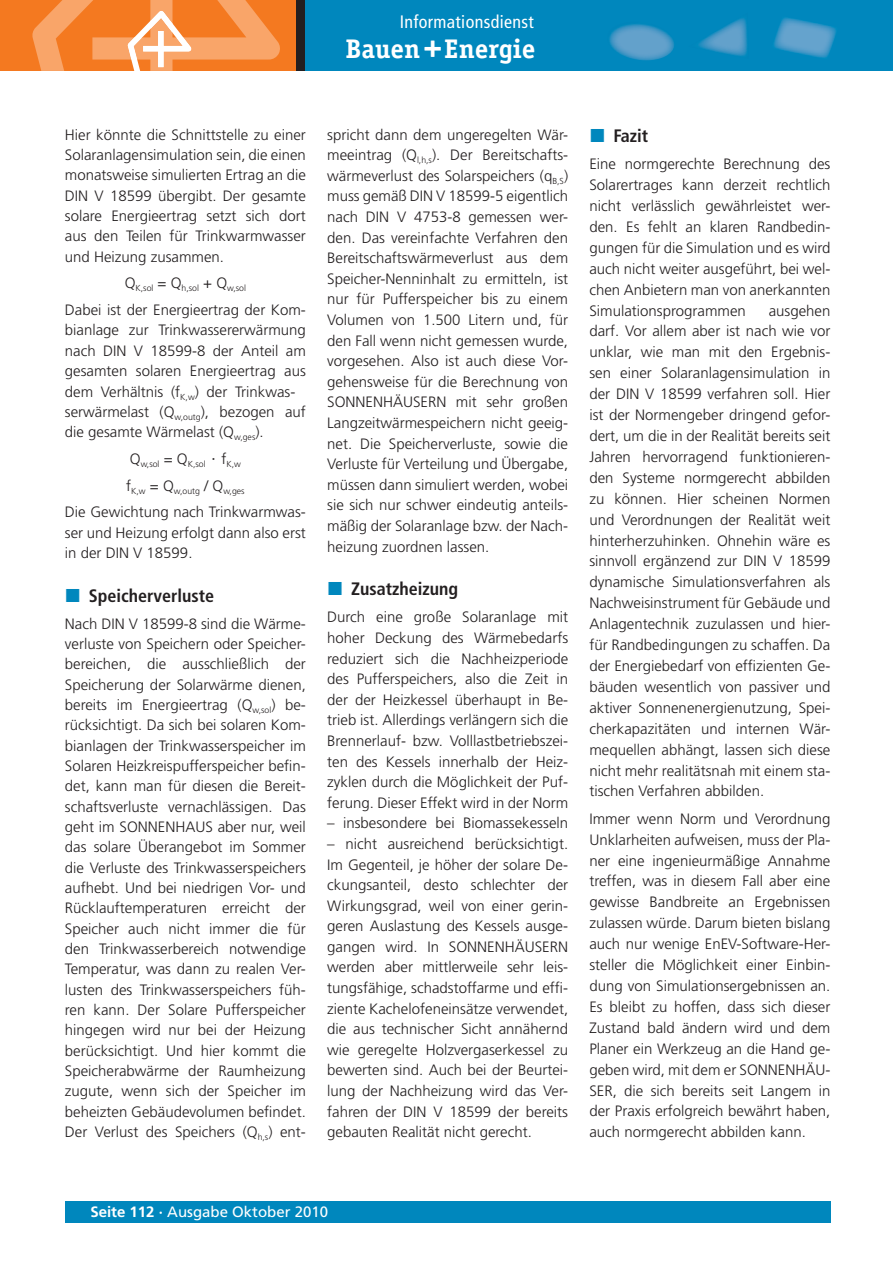
<style>
.page{position:relative;width:893px;height:1263px;background:#fff}
.page>*{position:absolute;margin:0;border:0;box-sizing:border-box;transform-origin:0 0}
.t1{font:700 27px "Officina Serif";color:#fff}
.t2{font:700 condensed 18px "Frutiger";color:#231f20}
.t3{font:condensed 18px "Frutiger LT";letter-spacing:.02em;color:#fff}
.t4{font:300 15px/20.9px "Frutiger";color:#231f20;text-align:justify}
.t5{font:15px "Frutiger";color:#fff}
.t6{font:300 8.7px "Frutiger";color:#231f20}
.s1{font-size:36px}
.s2{font-weight:700}
</style>
<div class="page">
<div style="left:305px;top:0;width:588px;height:71px;background:#0087bd"></div>
<img style="left:688px;top:13px;width:61px;height:46px">
<img style="left:606px;top:22px;width:70px;height:38px">
<img style="left:770px;top:16px;width:69px;height:44px">
<div style="left:0;top:0;width:297px;height:71px;background:#f47920"></div>
<svg style="left:32px;top:0;width:248px;height:71px"></svg>
<div style="left:297px;top:0;width:8px;height:71px;background:#231f20"></div>
<div style="left:65px;top:1201px;width:765px;height:21px;background:#0087bd"></div>
<p class="t3" style="left:400px;top:12px;width:136px">Informationsdienst</p>
<h1 class="t1" style="left:346px;top:38px;width:191px">Bauen <span class="s1">+</span> Energie</h1>
<p class="t4" style="left:65px;top:125px;width:242px;line-height:20.4px">Hier könnte die Schnittstelle zu einer Solaranlagensimulation sein, die einen monatsweise simulierten Ertrag an die DIN V 18599 übergibt. Der gesamte solare Energieertrag setzt sich dort aus den Teilen für Trinkwarmwasser und Heizung zusammen.</p>
<p class="t6" style="left:125px;top:285px;width:123px"><sup>Q</sup>K,sol <sup>=</sup> <sup>Q</sup>h,sol <sup>+</sup> <sup>Q</sup>w,sol</p>
<p class="t4" style="left:65px;top:301px;width:242px;line-height:20.4px;text-align:left">Dabei ist der Energieertrag der Kom&shy;bianlage zur Trinkwassererwärmung nach DIN V 18599-8 der Anteil am gesamten solaren Energieertrag aus dem Verhältnis (f<sub>K,w</sub>) der Trinkwas&shy;serwärmelast (Q<sub>w,outg</sub>), bezogen auf die gesamte Wärmelast (Q<sub>w,ges</sub>).</p>
<p class="t6" style="left:130px;top:460px;width:113px"><sup>Q</sup>w,sol <sup>=</sup> <sup>Q</sup>K,sol ⋅ <sup>f</sup>K,w</p>
<p class="t6" style="left:126px;top:487px;width:120px"><sup>f</sup>K,w <sup>=</sup> <sup>Q</sup>w,outg <sup>/</sup> <sup>Q</sup>w,ges</p>
<p class="t4" style="left:65px;top:503px;width:242px;line-height:20.4px">Die Gewichtung nach Trinkwarmwas&shy;ser und Heizung erfolgt dann also erst in der DIN V 18599.</p>
<p class="t2" style="left:89px;top:588px;width:127px">Speicherverluste</p>
<p class="t4" style="left:65px;top:614px;width:242px;line-height:20.4px">Nach DIN V 18599-8 sind die Wärme&shy;verluste von Speichern oder Speicher&shy;bereichen, die ausschließlich der Speicherung der Solarwärme dienen, bereits im Energieertrag (Q<sub>w,sol</sub>) be&shy;rücksichtigt. Da sich bei solaren Kom&shy;bianlagen der Trinkwasserspeicher im Solaren Heizkreispufferspeicher befin&shy;det, kann man für diesen die Bereit&shy;schaftsverluste vernachlässigen. Das geht im SONNENHAUS aber nur, weil das solare Überangebot im Sommer die Verluste des Trinkwasserspeichers aufhebt. Und bei niedrigen Vor- und Rücklauftemperaturen erreicht der Speicher auch nicht immer die für den Trinkwasserbereich notwendige Temperatur, was dann zu realen Ver&shy;lusten des Trinkwasserspeichers füh&shy;ren kann. Der Solare Pufferspeicher hingegen wird nur bei der Heizung berücksichtigt. Und hier kommt die Speicherabwärme der Raumheizung zugute, wenn sich der Speicher im beheizten Gebäudevolumen befindet.<br>Der Verlust des Speichers (Q<sub>h,s</sub>) ent-</p>
<p class="t4" style="left:327px;top:125px;width:242px">spricht dann dem ungeregelten Wär&shy;meeintrag (Q<sub>l,h,s</sub>). Der Bereitschafts&shy;wärmeverlust des Solarspeichers (q<sub>B,S</sub>) muss gemäß DIN V 18599-5 eigentlich nach DIN V 4753-8 gemessen wer&shy;den. Das vereinfachte Verfahren den Bereitschaftswärmeverlust aus dem Speicher-Nenninhalt zu ermitteln, ist nur für Pufferspeicher bis zu einem Volumen von 1.500 Litern und, für den Fall wenn nicht gemessen wurde, vorgesehen. Also ist auch diese Vor&shy;gehensweise für die Berechnung von SONNENHÄUSERN mit sehr großen Langzeitwärmespeichern nicht geeig&shy;net. Die Speicherverluste, sowie die Verluste für Verteilung und Übergabe, müssen dann simuliert werden, wobei sie sich nur schwer eindeutig anteils&shy;mäßig der Solaranlage bzw. der Nach&shy;heizung zuordnen lassen.</p>
<p class="t2" style="left:351px;top:582px;width:109px">Zusatzheizung</p>
<p class="t4" style="left:327px;top:608px;width:242px">Durch eine große Solaranlage mit hoher Deckung des Wärmebedarfs reduziert sich die Nachheizperiode des Pufferspeichers, also die Zeit in der der Heizkessel überhaupt in Be&shy;trieb ist. Allerdings verlängern sich die Brennerlauf- bzw. Volllastbetriebszei&shy;ten des Kessels innerhalb der Heiz&shy;zyklen durch die Möglichkeit der Puf&shy;ferung. Dieser Effekt wird in der Norm</p>
<p class="t4" style="left:327px;top:814px;width:242px">– insbesondere bei Biomassekesseln</p>
<p class="t4" style="left:327px;top:835px;width:242px">– nicht ausreichend berücksichtigt.<br>Im Gegenteil, je höher der solare De&shy;ckungsanteil, desto schlechter der Wirkungsgrad, weil von einer gerin&shy;geren Auslastung des Kessels ausge&shy;gangen wird. In SONNENHÄUSERN werden aber mittlerweile sehr leis&shy;tungsfähige, schadstoffarme und effi&shy;ziente Kachelofeneinsätze verwendet, die aus technischer Sicht annähernd wie geregelte Holzvergaserkessel zu bewerten sind. Auch bei der Beurtei&shy;lung der Nachheizung wird das Ver&shy;fahren der DIN V 18599 der bereits gebauten Realität nicht gerecht.</p>
<p class="t2" style="left:613px;top:128px;width:36px">Fazit</p>
<p class="t4" style="left:589px;top:155px;width:242px">Eine normgerechte Berechnung des Solarertrages kann derzeit rechtlich nicht verlässlich gewährleistet wer&shy;den. Es fehlt an klaren Randbedin&shy;gungen für die Simulation und es wird auch nicht weiter ausgeführt, bei wel&shy;chen Anbietern man von anerkannten Simulationsprogrammen</p>
<p class="t4" style="left:589px;top:301px;width:242px;text-indent:179px">ausgehen darf. Vor allem aber ist nach wie vor unklar, wie man mit den Ergebnis&shy;sen einer Solaranlagensimulation in der DIN V 18599 verfahren soll. Hier ist der Normengeber dringend gefor&shy;dert, um die in der Realität bereits seit Jahren hervorragend funktionieren&shy;den Systeme normgerecht abbilden zu können. Hier scheinen Normen und Verordnungen der Realität weit hinterherzuhinken. Ohnehin wäre es sinnvoll ergänzend zur DIN V 18599 dynamische Simulationsverfahren als Nachweisinstrument für Gebäude und Anlagentechnik zuzulassen und hier&shy;für Randbedingungen zu schaffen. Da der Energiebedarf von effizienten Ge&shy;bäuden wesentlich von passiver und aktiver Sonnenenergienutzung, Spei&shy;cherkapazitäten und internen Wär&shy;mequellen abhängt, lassen sich diese nicht mehr realitätsnah mit einem sta&shy;tischen Verfahren abbilden.</p>
<p class="t4" style="left:589px;top:809px;width:242px">Immer wenn Norm und Verordnung Unklarheiten aufweisen, muss der Pla&shy;ner eine ingenieurmäßige Annahme treffen, was in diesem Fall aber eine gewisse Bandbreite an Ergebnissen zulassen würde. Darum bieten bislang auch nur wenige EnEV-Software-Her&shy;steller die Möglichkeit einer Einbin&shy;dung von Simulationsergebnissen an.<br>Es bleibt zu hoffen, dass sich dieser Zustand bald ändern wird und dem Planer ein Werkzeug an die Hand ge&shy;geben wird, mit dem er SONNENHÄU-SER, die sich bereits seit Langem in der Praxis erfolgreich bewährt haben, auch normgerecht abbilden kann.</p>
<p class="t5" style="left:90px;top:1206px;width:239px"><span class="s2">Seite 112 ·</span> Ausgabe Oktober 2010</p>
</div>
